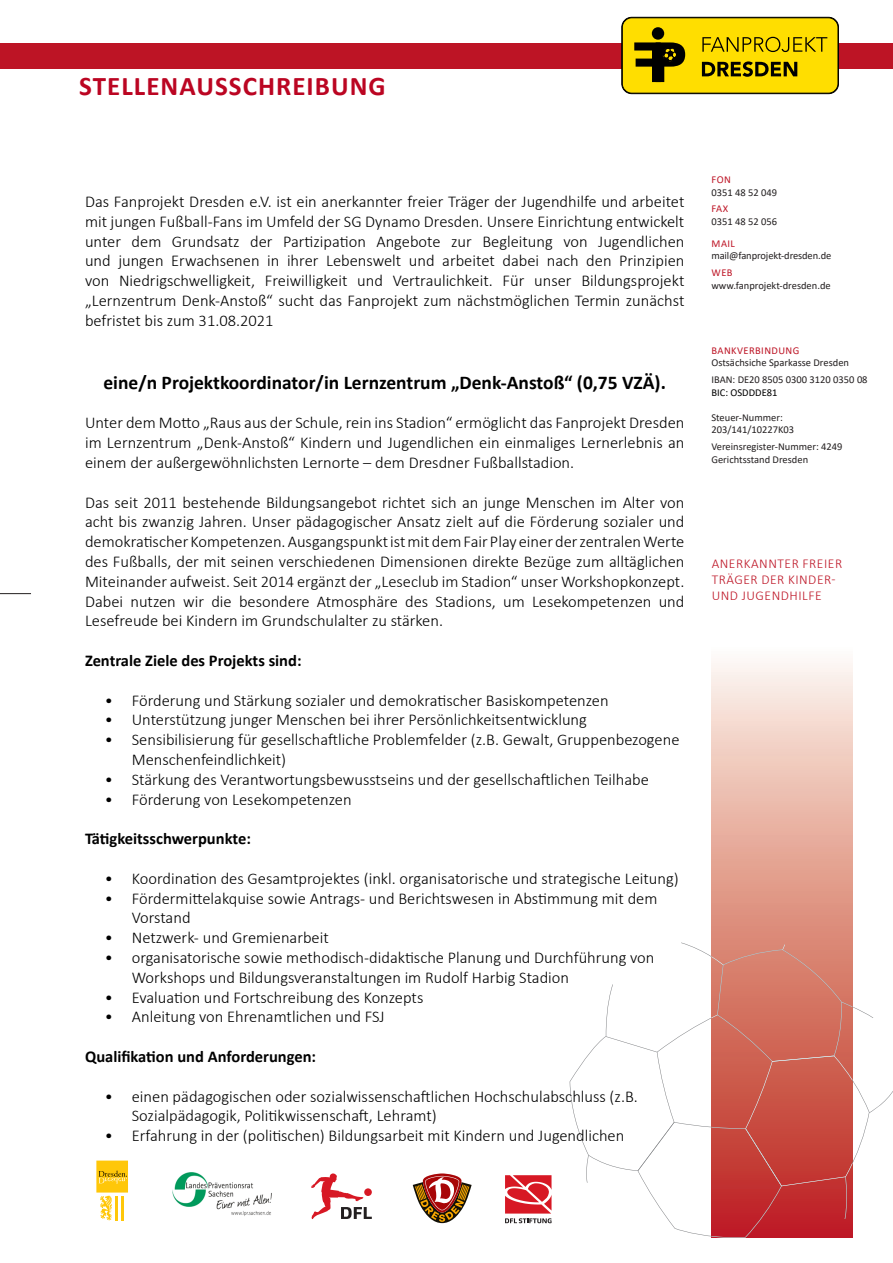
<style>
.page{position:relative;width:893px;height:1263px;background:#fff}
.page>*{position:absolute;margin:0;border:0;box-sizing:border-box;transform-origin:0 0}
.t1{font:700 27px "Calibri";letter-spacing:.04em;color:#bb0522}
.t2{font:700 19.5px "Calibri";color:#000}
.t3{font:300 16.5px/19.8px "Calibri";color:#000}
.t4{font:700 16.5px "Calibri";color:#000}
.t5{font:300 13.5px/16.2px "Calibri";letter-spacing:.04em;color:#bd1425}
.t6{font:10.5px "Calibri";color:#231f20}
.t7{font:10.5px "Calibri";letter-spacing:.04em;color:#bd1425}
.t8{font:10.5px "Calibri";color:#000}
</style>
<div class="page">
<hr style="left:0;top:593px;width:31px;height:1px;background:#231f20">
<svg style="left:711px;top:663px;width:142px;height:279px"></svg>
<div style="left:0;top:43px;width:893px;height:26px;background:#bd1425"></div>
<svg style="left:570px;top:942px;width:323px;height:296px"></svg>
<svg style="left:413px;top:1173px;width:59px;height:50px"></svg>
<div style="left:97px;top:1192px;width:31px;height:31px;border:1px solid #fff"></div>
<hr style="left:115px;top:1196px;width:3px;height:24px;background:#ffc709">
<svg style="left:100px;top:1195px;width:12px;height:25px"></svg>
<hr style="left:121px;top:1196px;width:2px;height:24px;background:#ffc709">
<div style="left:97px;top:1161px;width:31px;height:31px;background:#ffc709"></div>
<svg style="left:99px;top:1170px;width:28px;height:14px"></svg>
<img style="left:172px;top:1172px;width:100px;height:44px">
<svg style="left:621px;top:17px;width:218px;height:77px"></svg>
<svg style="left:505px;top:1175px;width:46px;height:48px"></svg>
<svg style="left:311px;top:1173px;width:61px;height:46px"></svg>
<p class="t1" style="left:79px;top:67px;width:308px">STELLENAUSSCHREIBUNG</p>
<p class="t3" style="left:85px;top:191px;width:601px;text-align:justify">Das Fanprojekt Dresden e.V. ist ein anerkannter freier Träger der Jugendhilfe und arbeitet mit jungen Fußball-Fans im Umfeld der SG Dynamo Dresden. Unsere Einrichtung entwickelt unter dem Grundsatz der Partizipation Angebote zur Begleitung von Jugendlichen und jungen Erwachsenen in ihrer Lebenswelt und arbeitet dabei nach den Prinzipien von Niedrigschwelligkeit, Freiwilligkeit und Vertraulichkeit. Für unser Bildungsprojekt „Lernzentrum Denk-Anstoß“ sucht das Fanprojekt zum nächstmöglichen Termin zunächst befristet bis zum 31.08.2021</p>
<p class="t2" style="left:103px;top:368px;width:564px">eine/n Projektkoordinator/in Lernzentrum „Denk-Anstoß“ (0,75 VZÄ).</p>
<p class="t3" style="left:85px;top:413px;width:601px;text-align:justify">Unter dem Motto „Raus aus der Schule, rein ins Stadion“ ermöglicht das Fanprojekt Dresden im Lernzentrum „Denk-Anstoß“ Kindern und Jugendlichen ein einmaliges Lernerlebnis an einem der außergewöhnlichsten Lernorte – dem Dresdner Fußballstadion.</p>
<p class="t3" style="left:85px;top:492px;width:601px;text-align:justify">Das seit 2011 bestehende Bildungsangebot richtet sich an junge Menschen im Alter von acht bis zwanzig Jahren. Unser pädagogischer Ansatz zielt auf die Förderung sozialer und demokratischer Kompetenzen. Ausgangspunkt ist mit dem Fair Play einer der zentralen Werte des Fußballs, der mit seinen verschiedenen Dimensionen direkte Bezüge zum alltäglichen Miteinander aufweist. Seit 2014 ergänzt der „Leseclub im Stadion“ unser Workshopkonzept.<br>Dabei nutzen wir die besondere Atmosphäre des Stadions, um Lesekompetenzen und Lesefreude bei Kindern im Grundschulalter zu stärken.</p>
<p class="t4" style="left:85px;top:649px;width:218px">Zentrale Ziele des Projekts sind:</p>
<p class="t3" style="left:105px;top:690px;width:505px">• Förderung und Stärkung sozialer und demokratischer Basiskompetenzen</p>
<p class="t3" style="left:105px;top:710px;width:484px">• Unterstützung junger Menschen bei ihrer Persönlichkeitsentwicklung</p>
<p class="t3" style="left:132px;top:730px;width:549px;text-indent:-27px">• Sensibilisierung für gesellschaftliche Problemfelder (z.B. Gewalt, Gruppenbezogene<br>Menschenfeindlichkeit)</p>
<p class="t3" style="left:105px;top:769px;width:546px">• Stärkung des Verantwortungsbewusstseins und der gesellschaftlichen Teilhabe</p>
<p class="t3" style="left:105px;top:789px;width:248px">• Förderung von Lesekompetenzen</p>
<p class="t4" style="left:85px;top:827px;width:167px">Tätigkeitsschwerpunkte:</p>
<p class="t3" style="left:105px;top:868px;width:575px">• Koordination des Gesamtprojektes (inkl. organisatorische und strategische Leitung)</p>
<p class="t3" style="left:132px;top:888px;width:527px;text-indent:-27px">• Fördermittelakquise sowie Antrags- und Berichtswesen in Abstimmung mit dem<br>Vorstand</p>
<p class="t3" style="left:105px;top:928px;width:226px">• Netzwerk- und Gremienarbeit</p>
<p class="t3" style="left:132px;top:947px;width:524px;text-indent:-27px">• organisatorische sowie methodisch-didaktische Planung und Durchführung von<br>Workshops und Bildungsveranstaltungen im Rudolf Harbig Stadion</p>
<p class="t3" style="left:105px;top:987px;width:320px">• Evaluation und Fortschreibung des Konzepts</p>
<p class="t3" style="left:105px;top:1007px;width:281px">• Anleitung von Ehrenamtlichen und FSJ</p>
<p class="t4" style="left:85px;top:1045px;width:233px">Qualifikation und Anforderungen:</p>
<p class="t3" style="left:132px;top:1086px;width:508px;text-indent:-27px">• einen pädagogischen oder sozialwissenschaftlichen Hochschulabschluss (z.B.<br>Sozialpädagogik, Politikwissenschaft, Lehramt)</p>
<p class="t3" style="left:105px;top:1126px;width:521px">• Erfahrung in der (politischen) Bildungsarbeit mit Kindern und Jugendlichen</p>
<p class="t7" style="left:712px;top:172px;width:21px">FON</p>
<p class="t6" style="left:711px;top:185px;width:67px">0351 48 52 049</p>
<p class="t7" style="left:712px;top:202px;width:18px">FAX</p>
<p class="t6" style="left:711px;top:214px;width:67px">0351 48 52 056</p>
<p class="t7" style="left:712px;top:236px;width:25px">MAIL</p>
<p class="t6" style="left:711px;top:248px;width:121px">mail@fanprojekt-dresden.de</p>
<p class="t7" style="left:712px;top:265px;width:22px">WEB</p>
<p class="t6" style="left:711px;top:278px;width:121px">www.fanprojekt-dresden.de</p>
<p class="t7" style="left:712px;top:343px;width:89px">BANKVERBINDUNG</p>
<p class="t6" style="left:711px;top:355px;width:139px">Ostsächsiche Sparkasse Dresden</p>
<p class="t6" style="left:711px;top:372px;width:158px">IBAN: DE20 8505 0300 3120 0350 08</p>
<p class="t8" style="left:711px;top:385px;width:68px">BIC: OSDDDE81</p>
<p class="t6" style="left:711px;top:410px;width:73px">Steuer-Nummer:</p>
<p class="t6" style="left:711px;top:423px;width:84px">203/141/10227K03</p>
<p class="t6" style="left:711px;top:439px;width:133px">Vereinsregister-Nummer: 4249</p>
<p class="t6" style="left:711px;top:452px;width:98px">Gerichtsstand Dresden</p>
<p class="t5" style="left:712px;top:555px;width:132px">ANERKANNTER FREIER<br>TRÄGER DER KINDER-<br>UND JUGENDHILFE</p>
</div>
